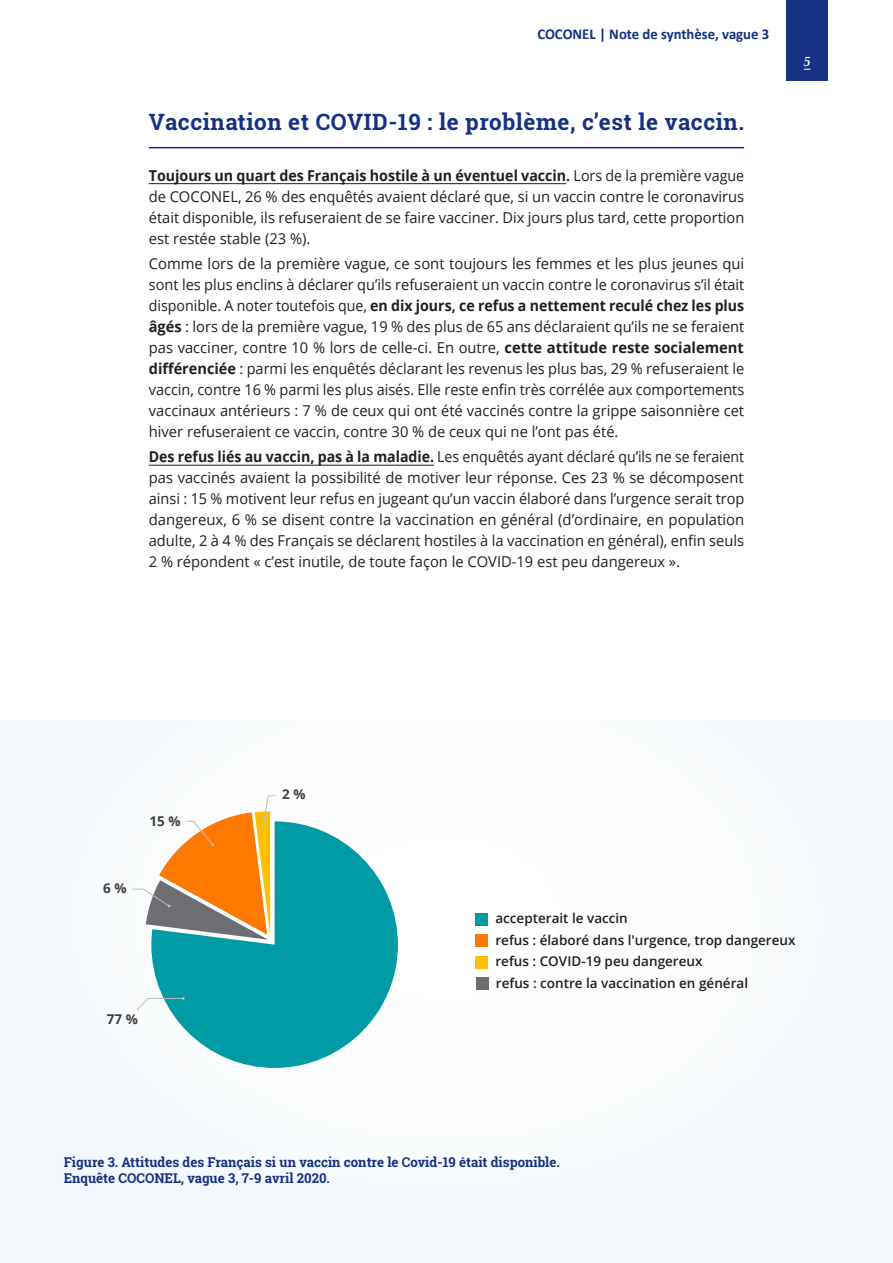
<style>
.page{position:relative;width:893px;height:1263px;background:#fff}
.page>*{position:absolute;margin:0;border:0;box-sizing:border-box;transform-origin:0 0}
.Titre{font:700 22.5px "Roboto Slab";letter-spacing:.025em;color:#163183}
.t1{font:15px/21px "Open Sans";color:#231f20;text-align:justify}
.t2{font:15px/21px "Open Sans";color:#231f20;text-align:justify;scale:.94 1}
.t3{font:15px/21px "Open Sans";color:#231f20;text-align:justify;scale:.95 1}
.t4{font:700 15px "Calibri";color:#163183}
.t5{font:600 13.5px/21.6px "Open Sans";color:#231f20}
.t6{font:700 13.5px/16.2px "Roboto Slab";color:#163183}
.t7{font:700 13.5px "Open Sans";color:#404040}
.t8{font:italic 700 13.5px "Palatino Linotype";color:#fff}
.s1{font-weight:700}
</style>
<div class="page">
<div style="left:787px;top:0;width:41px;height:81px;background:#163183"></div>
<hr style="left:149px;top:147px;width:595px;height:1px;background:#163183">
<hr style="left:149px;top:183px;width:417px;height:1px;background:#231f20">
<hr style="left:149px;top:465px;width:285px;height:1px;background:#231f20">
<div style="left:0;top:721px;width:892px;height:524px;background:#f8fbfd"></div>
<div style="left:2px;top:1245px;width:891px;height:18px;background:#f2f8fc"></div>
<svg style="left:151px;top:821px;width:247px;height:247px;fill:#009ba4"></svg>
<div style="left:475px;top:913px;width:13px;height:13px;background:#009ba4"></div>
<div style="left:476px;top:977px;width:12px;height:13px;background:#6d6e71"></div>
<div style="left:475px;top:934px;width:13px;height:13px;background:#ff7800"></div>
<div style="left:475px;top:956px;width:13px;height:12px;background:#ffc000"></div>
<svg style="left:132px;top:795px;width:144px;height:145px"></svg>
<svg style="left:136px;top:997px;width:49px;height:14px"></svg>
<hr style="left:0;top:721px;width:1px;height:542px;background:#f2f8fc">
<p class="t4" style="left:537px;top:24px;width:233px">COCONEL | Note de synthèse, vague 3</p>
<p class="Titre" style="left:149px;top:106px;width:597px">Vaccination et COVID-19 : le problème, c’est le vaccin.</p>
<p class="t3" style="left:149px;top:164px;width:628px"><span class="s1">Toujours un quart des Français hostile à un éventuel vaccin.</span> Lors de la première vague de COCONEL, 26 % des enquêtés avaient déclaré que, si un vaccin contre le coronavirus était disponible, ils refuseraient de se faire vacciner. Dix jours plus tard, cette proportion est restée stable (23 %).</p>
<p class="t1" style="left:149px;top:253px;width:597px">Comme lors de la première vague, ce sont toujours les femmes et les plus jeunes qui sont les plus enclins à déclarer qu’ils refuseraient un vaccin contre le coronavirus s’il était disponible. A noter toutefois que, <span class="s1">en dix jours, ce refus a nettement reculé chez les plus âgés</span> : lors de la première vague, 19 % des plus de 65 ans déclaraient qu’ils ne se feraient pas vacciner, contre 10 % lors de celle-ci. En outre, <span class="s1">cette attitude reste socialement différenciée</span> : parmi les enquêtés déclarant les revenus les plus bas, 29 % refuseraient le vaccin, contre 16 % parmi les plus aisés. Elle reste enfin très corrélée aux comportements vaccinaux antérieurs : 7 % de ceux qui ont été vaccinés contre la grippe saisonnière cet hiver refuseraient ce vaccin, contre 30 % de ceux qui ne l’ont pas été.</p>
<p class="t2" style="left:149px;top:446px;width:635px"><span class="s1">Des refus liés au vaccin, pas à la maladie.</span> Les enquêtés ayant déclaré qu’ils ne se feraient pas vaccinés avaient la possibilité de motiver leur réponse. Ces 23 % se décomposent ainsi : 15 % motivent leur refus en jugeant qu’un vaccin élaboré dans l’urgence serait trop dangereux, 6 % se disent contre la vaccination en général (d’ordinaire, en population adulte, 2 à 4 % des Français se déclarent hostiles à la vaccination en général), enfin seuls 2 % répondent « c’est inutile, de toute façon le COVID-19 est peu dangereux ».</p>
<p class="t8" style="left:804px;top:52px;width:8px">5</p>
<p class="t7" style="left:103px;top:878px;width:25px">6 %</p>
<p class="t7" style="left:149px;top:812px;width:33px">15 %</p>
<p class="t7" style="left:107px;top:1009px;width:33px">77 %</p>
<p class="t7" style="left:282px;top:785px;width:25px">2 %</p>
<p class="t5" style="left:495px;top:907px;width:134px">accepterait le vaccin</p>
<p class="t5" style="left:495px;top:929px;width:302px">refus : élaboré dans l'urgence, trop dangereux refus : COVID-19 peu dangereux</p>
<p class="t5" style="left:496px;top:972px;width:254px">refus : contre la vaccination en général</p>
<p class="t6" style="left:64px;top:1153px;width:498px">Figure 3. Attitudes des Français si un vaccin contre le Covid-19 était disponible.<br>Enquête COCONEL, vague 3, 7-9 avril 2020.</p>
</div>
